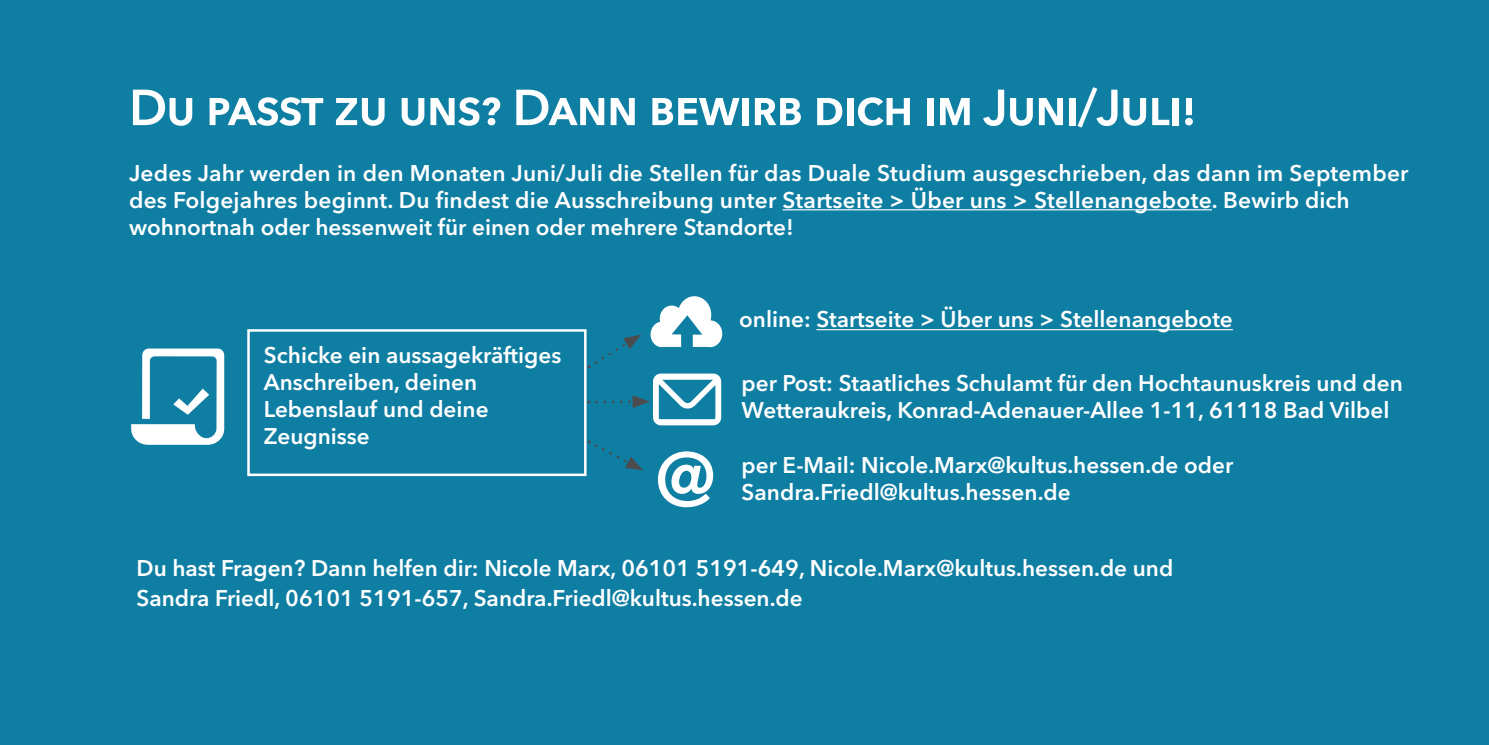
<style>
.page{position:relative;width:1489px;height:745px;background:#fff}
.page>*{position:absolute;margin:0;border:0;box-sizing:border-box;transform-origin:0 0}
.p_Institut_white{font:600 75px "Avenir Next LT Pro";color:#fff}
.p_Untertitel2{font:600 50px "Avenir Next LT Pro";letter-spacing:-.025em;color:#fff}
.p_Text_2{font:600 22.5px/27px "Avenir Next LT Pro";color:#fff}
.p_Untertitel2-2{font:600 22.5px/30px "Avenir Next LT Pro";color:#fff}
</style>
<div class="page">
<div style="left:0;top:0;width:1488px;height:744px;background:#0f7ea3"></div>
<hr style="left:782px;top:209px;width:429px;height:1px;background:#fff">
<svg style="left:131px;top:348px;width:93px;height:96px"></svg>
<hr style="left:816px;top:329px;width:416px;height:1px;background:#fff">
<div style="left:247px;top:329px;width:339px;height:147px;border:2px solid #fff"></div>
<svg style="left:588px;top:440px;width:55px;height:30px"></svg>
<svg style="left:588px;top:296px;width:134px;height:129px"></svg>
<p class="p_Untertitel2" style="left:129px;top:77px;width:1069px">Du passt zu uns? Dann bewirb dich im Juni/Juli!</p>
<p class="p_Text_2" style="left:129px;top:159px;width:1280px">Jedes Jahr werden in den Monaten Juni/Juli die Stellen für das Duale Studium ausgeschrieben, das dann im September des Folgejahres beginnt. Du findest die Ausschreibung unter Startseite &gt; Über uns &gt; Stellenangebote. Bewirb dich wohnortnah oder hessenweit für einen oder mehrere Standorte!</p>
<p class="p_Text_2" style="left:264px;top:341px;width:299px">Schicke ein aussagekräftiges<br>Anschreiben, deinen<br>Lebenslauf und deine<br>Zeugnisse</p>
<p class="p_Institut_white" style="left:655px;top:434px;width:61px">@</p>
<p class="p_Text_2" style="left:739px;top:305px;width:495px">online: Startseite &gt; Über uns &gt; Stellenangebote</p>
<p class="p_Text_2" style="left:741px;top:369px;width:662px">per Post: Staatliches Schulamt für den Hochtaunuskreis und den<br>Wetteraukreis, Konrad-Adenauer-Allee 1-11, 61118 Bad Vilbel</p>
<p class="p_Text_2" style="left:741px;top:450px;width:493px">per E-Mail: Nicole.Marx@kultus.hessen.de oder<br>Sandra.Friedl@kultus.hessen.de</p>
<p class="p_Untertitel2-2" style="left:136px;top:552px;width:1038px">Du hast Fragen? Dann helfen dir: Nicole Marx, 06101 5191-649, Nicole.Marx@kultus.hessen.de und<br>Sandra Friedl, 06101 5191-657, Sandra.Friedl@kultus.hessen.de</p>
</div>
